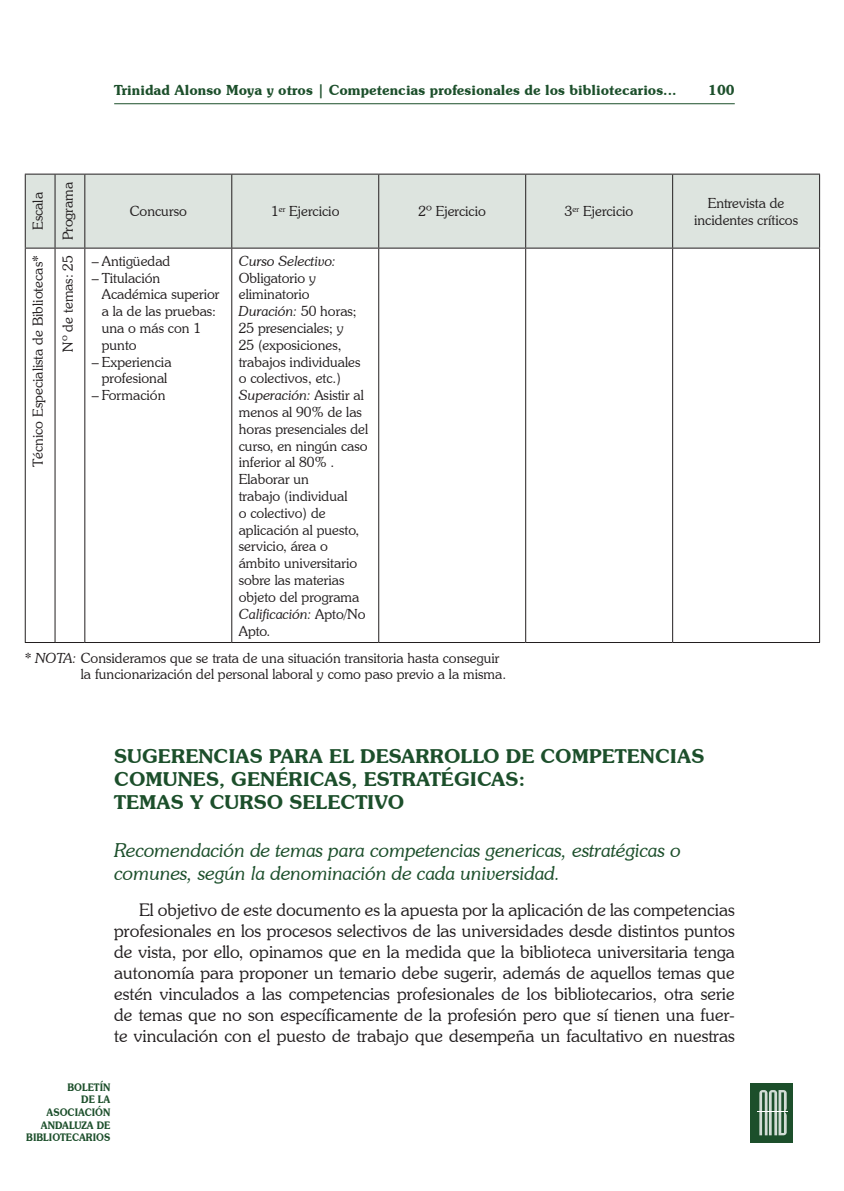
<style>
.page{position:relative;width:844px;height:1191px;background:#fff}
.page>*{position:absolute;margin:0;border:0;box-sizing:border-box;transform-origin:0 0}
.t1{font:italic 300 19.25px/23.1px "Souvenir IT Cby BT";color:#1c4f2b}
.t2{font:600 19.25px/23.1px "Souvenir IT Cby BT";color:#1c4f2b}
.t3{font:300 17.5px/21px "Souvenir IT Cby BT";color:#231f20;text-align:justify}
.t4{font:300 14px/16.8px "Souvenir IT Cby BT";color:#231f20;text-align:center}
.t5{font:600 14px "Souvenir IT Cby BT";color:#1c4f2b}
.t6{font:italic 300 14px "Souvenir IT Cby BT";color:#231f20}
.t7{font:600 10.5px/12.6px "Souvenir IT Cby BT";color:#1c4f2b;text-align:right;scale:.88 1}
.s1{font-style:italic}
</style>
<div class="page">
<div style="left:750px;top:1083px;width:42px;height:59px;background:#1c4f2b"></div>
<svg style="left:759px;top:1090px;width:27px;height:45px"></svg>
<hr style="left:756px;top:1111px;width:31px;height:1px;background:#fff">
<hr style="left:114px;top:103px;width:620px;height:1px;background:#1c4f2b">
<div style="left:26px;top:175px;width:793px;height:73px;background:#dde4df"></div>
<hr style="left:55px;top:174px;width:1px;height:74px;background:#231f20">
<hr style="left:84px;top:174px;width:1px;height:74px;background:#231f20">
<hr style="left:231px;top:174px;width:1px;height:74px;background:#231f20">
<hr style="left:378px;top:174px;width:1px;height:74px;background:#231f20">
<hr style="left:525px;top:174px;width:1px;height:74px;background:#231f20">
<hr style="left:672px;top:174px;width:1px;height:74px;background:#231f20">
<hr style="left:55px;top:248px;width:1px;height:394px;background:#231f20">
<hr style="left:84px;top:248px;width:1px;height:394px;background:#231f20">
<hr style="left:231px;top:248px;width:1px;height:394px;background:#231f20">
<hr style="left:378px;top:248px;width:1px;height:394px;background:#231f20">
<hr style="left:525px;top:248px;width:1px;height:394px;background:#231f20">
<hr style="left:672px;top:248px;width:1px;height:394px;background:#231f20">
<hr style="left:25px;top:248px;width:1px;height:394px;background:#231f20">
<hr style="left:819px;top:248px;width:1px;height:394px;background:#231f20">
<hr style="left:25px;top:642px;width:30px;height:1px;background:#231f20">
<hr style="left:55px;top:642px;width:30px;height:1px;background:#231f20">
<hr style="left:85px;top:642px;width:147px;height:1px;background:#231f20">
<hr style="left:232px;top:642px;width:146px;height:1px;background:#231f20">
<hr style="left:378px;top:642px;width:147px;height:1px;background:#231f20">
<hr style="left:525px;top:642px;width:147px;height:1px;background:#231f20">
<hr style="left:672px;top:642px;width:147px;height:1px;background:#231f20">
<hr style="left:25px;top:174px;width:30px;height:1px;background:#231f20">
<hr style="left:25px;top:174px;width:1px;height:74px;background:#231f20">
<hr style="left:55px;top:174px;width:30px;height:1px;background:#231f20">
<hr style="left:85px;top:174px;width:147px;height:1px;background:#231f20">
<hr style="left:232px;top:174px;width:146px;height:1px;background:#231f20">
<hr style="left:378px;top:174px;width:147px;height:1px;background:#231f20">
<hr style="left:525px;top:174px;width:147px;height:1px;background:#231f20">
<hr style="left:672px;top:174px;width:147px;height:1px;background:#231f20">
<hr style="left:819px;top:174px;width:1px;height:74px;background:#231f20">
<hr style="left:25px;top:248px;width:30px;height:1px;background:#231f20">
<hr style="left:55px;top:248px;width:30px;height:1px;background:#231f20">
<hr style="left:85px;top:248px;width:147px;height:1px;background:#231f20">
<hr style="left:232px;top:248px;width:146px;height:1px;background:#231f20">
<hr style="left:378px;top:248px;width:147px;height:1px;background:#231f20">
<hr style="left:525px;top:248px;width:147px;height:1px;background:#231f20">
<hr style="left:672px;top:248px;width:147px;height:1px;background:#231f20">
<p class="t4" style="left:23px;top:240px;width:60px;line-height:29.8px;rotate:-90deg">Escala<br>Programa</p>
<p class="t5" style="left:114px;top:81px;width:563px">Trinidad Alonso Moya y otros | Competencias profesionales de los bibliotecarios...</p>
<p class="t5" style="left:708px;top:81px;width:28px">100</p>
<p class="t4" style="left:130px;top:203px;width:59px">Concurso</p>
<p class="t4" style="left:271px;top:203px;width:70px">1<sup>er</sup> Ejercicio</p>
<p class="t4" style="left:418px;top:203px;width:69px">2º Ejercicio</p>
<p class="t4" style="left:564px;top:203px;width:70px">3<sup>er</sup> Ejercicio</p>
<p class="t4" style="left:694px;top:194px;width:105px">Entrevista de incidentes críticos</p>
<p class="t6" style="left:239px;top:252px;width:98px">Curso Selectivo:</p>
<p class="t4" style="left:239px;top:269px;width:131px;text-align:left">Obligatorio y eliminatorio<br><span class="s1">Duración:</span> 50 horas;<br>25 presenciales; y<br>25 (exposiciones, trabajos individuales o colectivos, etc.)<br><span class="s1">Superación:</span> Asistir al menos al 90% de las horas presenciales del curso, en ningún caso inferior al 80% .<br>Elaborar un<br>trabajo (individual<br>o colectivo) de aplicación al puesto, servicio, área o ámbito universitario sobre las materias objeto del programa<br><span class="s1">Calificación:</span> Apto/No<br>Apto.</p>
<p class="t4" style="left:81px;top:649px;width:426px;text-align:left;text-indent:-56px">* <span class="s1">NOTA:</span> Consideramos que se trata de una situación transitoria hasta conseguir la funcionarización del personal laboral y como paso previo a la misma.</p>
<p class="t4" style="left:23px;top:467px;width:214px;line-height:29.8px;text-align:right;rotate:-90deg">Técnico Especialista de Bibliotecas*<br>Nº de temas: 25</p>
<p class="t4" style="left:92px;top:252px;width:80px">– Antigüedad</p>
<p class="t4" style="left:102px;top:269px;width:119px;text-align:left;text-indent:-10px">– Titulación<br>Académica superior a la de las pruebas: una o más con 1 punto</p>
<p class="t4" style="left:92px;top:353px;width:81px">– Experiencia profesional</p>
<p class="t4" style="left:92px;top:387px;width:75px">– Formación</p>
<h1 class="t2" style="left:114px;top:744px;width:591px">SUGERENCIAS PARA EL DESARROLLO DE COMPETENCIAS<br>COMUNES, GENÉRICAS, ESTRATÉGICAS:<br>TEMAS Y CURSO SELECTIVO</h1>
<h1 class="t1" style="left:114px;top:838px;width:568px">Recomendación de temas para competencias genericas, estratégicas o comunes, según la denominación de cada universidad.</h1>
<p class="t3" style="left:114px;top:899px;width:622px;text-indent:25px">El objetivo de este documento es la apuesta por la aplicación de las competencias profesionales en los procesos selectivos de las universidades desde distintos puntos de vista, por ello, opinamos que en la medida que la biblioteca universitaria tenga autonomía para proponer un temario debe sugerir, además de aquellos temas que estén vinculados a las competencias profesionales de los bibliotecarios, otra serie de temas que no son específicamente de la profesión pero que sí tienen una fuer&shy;te vinculación con el puesto de trabajo que desempeña un facultativo en nuestras</p>
<p class="t7" style="left:26px;top:1080px;width:97px">BOLETÍN<br>DE LA<br>ASOCIACIÓN<br>ANDALUZA DE<br>BIBLIOTECARIOS</p>
</div>
